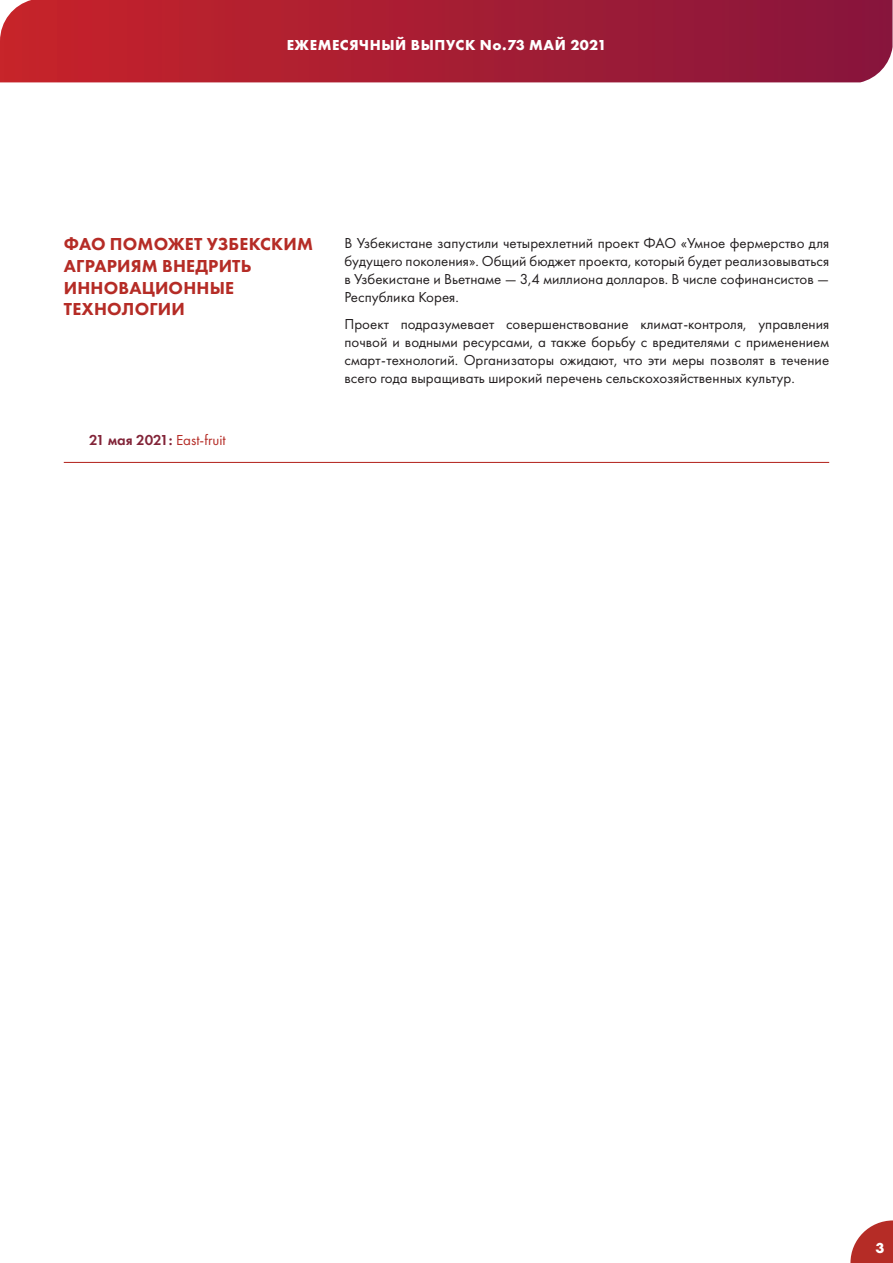
<style>
.page{position:relative;width:893px;height:1263px;background:#fff}
.page>*{position:absolute;margin:0;border:0;box-sizing:border-box;transform-origin:0 0}
.t1{font:800 18px/21.6px "Futura PT";letter-spacing:.01em;color:#b52c26}
.t2{font:15px/18px "Futura PT";color:#231f20;text-align:justify}
.t3{font:700 15px "Futura PT";letter-spacing:.04em;color:#fff}
.t4{font:600 15px "Futura PT";color:#822438}
.s1{font-weight:400;color:#b52c26}
</style>
<div class="page">
<svg style="left:850px;top:1220px;width:43px;height:43px"></svg>
<svg style="left:0;top:0;width:892px;height:82px;background:#a71e34"></svg>
<hr style="left:64px;top:462px;width:765px;height:1px;background:#b52c26">
<p class="t3" style="left:287px;top:35px;width:321px">ЕЖЕМЕСЯЧНЫЙ ВЫПУСК No.73 MAЙ 2021</p>
<p class="t1" style="left:64px;top:233px;width:251px">ФАО ПОМОЖЕТ УЗБЕКСКИМ<br>АГРАРИЯМ ВНЕДРИТЬ<br>ИННОВАЦИОННЫЕ<br>ТЕХНОЛОГИИ</p>
<p class="t2" style="left:344px;top:234px;width:486px">В Узбекистане запустили четырехлетний проект ФАО «Умное фермерство для будущего поколения». Общий бюджет проекта, который будет реализовываться в Узбекистане и Вьетнаме — 3,4 миллиона долларов. В числе софинансистов — Республика Корея.</p>
<p class="t2" style="left:344px;top:315px;width:486px">Проект подразумевает совершенствование климат-контроля, управления почвой и водными ресурсами, а также борьбу с вредителями с применением смарт-технологий. Организаторы ожидают, что эти меры позволят в течение всего года выращивать широкий перечень сельскохозяйственных культур.</p>
<p class="t4" style="left:89px;top:430px;width:138px">21 мая 2021: <span class="s1">East-fruit</span></p>
<p class="t3" style="left:875px;top:1238px;width:10px">3</p>
</div>
